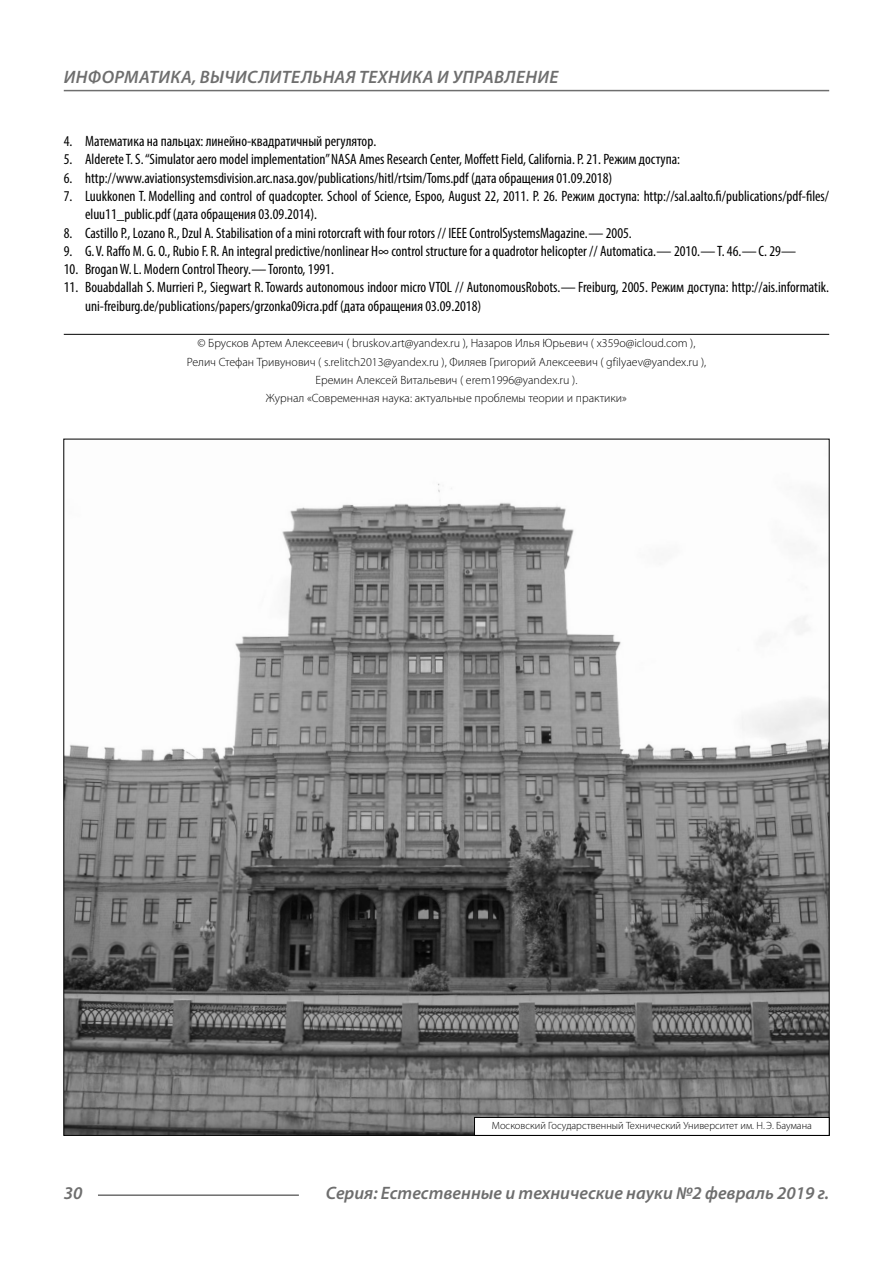
<style>
.page{position:relative;width:893px;height:1263px;background:#fff}
.page>*{position:absolute;margin:0;border:0;box-sizing:border-box;transform-origin:0 0}
.t1{font:italic 600 18px "Myriad Pro";letter-spacing:.005em;color:#6e6e6e}
.t2{font:condensed 15px/18.3px "Myriad Pro";color:#000}
.Copy{font:300 12px/18.3px "Myriad Pro";color:#000;text-align:center}
.Author-doc{font:300 10.5px "Myriad Pro";color:#000}
</style>
<div class="page">
<hr style="left:64px;top:334px;width:765px;height:1px;background:#000">
<img style="left:65px;top:483px;width:763px;height:651px">
<div style="left:474px;top:1117px;width:355px;height:18px;background:#fff"></div>
<div style="left:474px;top:1117px;width:356px;height:19px;border:1px solid #000"></div>
<hr style="left:98px;top:1194px;width:201px;height:2px;background:#6e6e6e">
<hr style="left:64px;top:90px;width:765px;height:1px;background:#6e6e6e">
<p class="t1" style="left:64px;top:66px;width:496px">ИНФОРМАТИКА, ВЫЧИСЛИТЕЛЬНАЯ ТЕХНИКА И УПРАВЛЕНИЕ</p>
<p class="t2" style="left:64px;top:132px;width:314px">4. Математика на пальцах: линейно-квадратичный регулятор.</p>
<p class="t2" style="left:64px;top:150px;width:618px">5. Alderete T. S. “Simulator aero model implementation” NASA Ames Research Center, Moffett Field, California. P. 21. Режим доступа:</p>
<p class="t2" style="left:64px;top:168px;width:550px">6. http://www.aviationsystemsdivision.arc.nasa.gov/publications/hitl/rtsim/Toms.pdf (дата обращения 01.09.2018)</p>
<p class="t2" style="left:85px;top:187px;width:746px;text-indent:-21px">7. Luukkonen T. Modelling and control of quadcopter. School of Science, Espoo, August 22, 2011. P. 26. Режим доступа: http://sal.aalto.fi/publications/pdf-files/ eluu11_public.pdf (дата обращения 03.09.2014).</p>
<p class="t2" style="left:64px;top:223px;width:569px">8. Castillo P., Lozano R., Dzul A. Stabilisation of a mini rotorcraft with four rotors // IEEE ControlSystemsMagazine.— 2005.</p>
<p class="t2" style="left:64px;top:242px;width:734px">9. G.V. Raffo M. G. O., Rubio F. R. An integral predictive/nonlinear H∞ control structure for a quadrotor helicopter // Automatica.— 2010.—Т. 46.—С. 29—</p>
<p class="t2" style="left:64px;top:260px;width:272px">10. BroganW.L. Modern Control Theory.—Toronto, 1991.</p>
<p class="t2" style="left:85px;top:278px;width:746px;text-indent:-21px">11. Bouabdallah S. Murrieri P., Siegwart R.Towards autonomous indoor micro VTOL // AutonomousRobots.— Freiburg, 2005. Режим доступа: http://ais.informatik. uni-freiburg.de/publications/papers/grzonka09icra.pdf (дата обращения 03.09.2018)</p>
<p class="Copy" style="left:187px;top:334px;width:521px">© Брусков Артем Алексеевич ( bruskov.art@yandex.ru ), Назаров Илья Юрьевич ( x359o@icloud.com ), Релич Стефан Тривунович ( s.relitch2013@yandex.ru ), Филяев Григорий Алексеевич ( gfilyaev@yandex.ru ), Еремин Алексей Витальевич ( erem1996@yandex.ru ).<br>Журнал «Современная наука: актуальные проблемы теории и практики»</p>
<p class="Author-doc" style="left:492px;top:1119px;width:322px">Московский Государственный Технический Университет им. Н.Э. Баумана</p>
<p class="t1" style="left:64px;top:1182px;width:20px">30</p>
<p class="t1" style="left:326px;top:1182px;width:505px">Серия: Естественные и технические науки №2 февраль 2019 г.</p>
</div>
